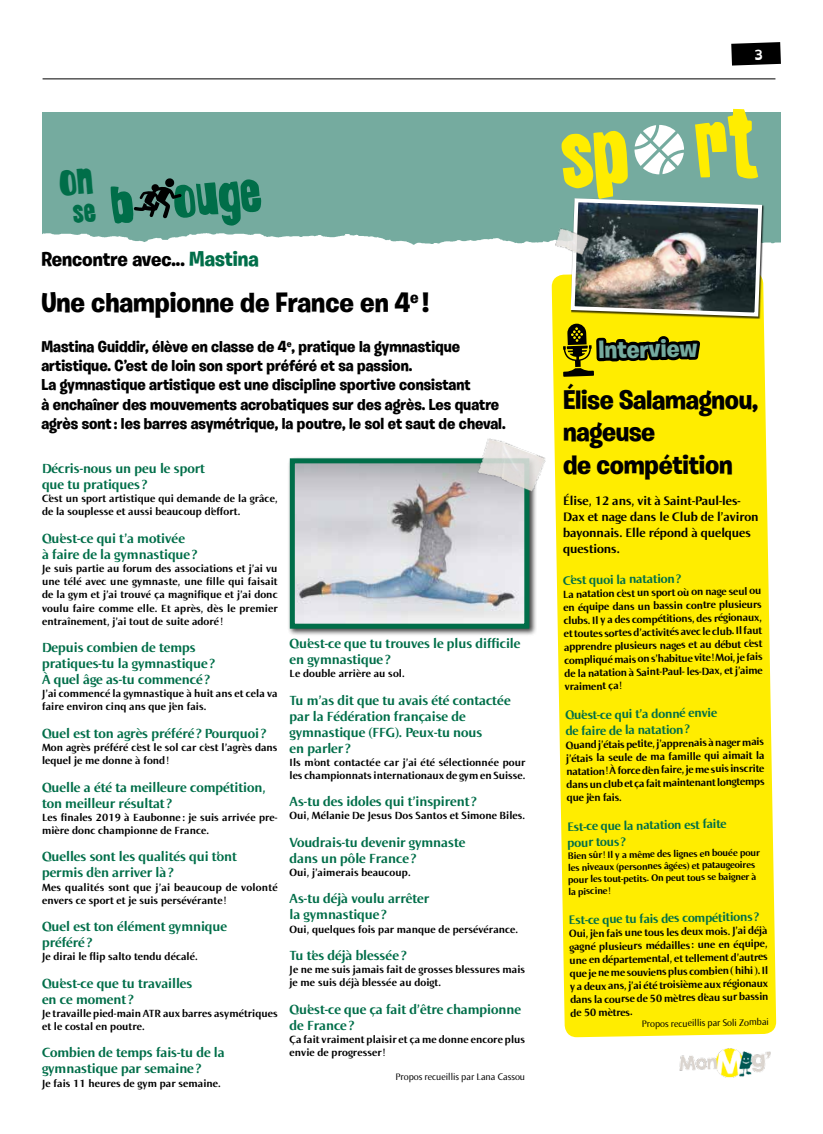
<style>
.page{position:relative;width:823px;height:1134px;background:#fff}
.page>*{position:absolute;margin:0;border:0;box-sizing:border-box;transform-origin:0 0}
.t1{font:700 81.1px "Grunge";color:#ffed00}
.t2{font:700 48px "Grunge";color:#006e49}
.t3{font:700 28px "Burbank Big";color:#000}
.t4{font:700 27px/32.4px "Burbank Big";letter-spacing:-.01em;color:#000}
.t5{font:700 25px "Burbank Big";color:#75ab9f}
.t6{font:700 20px "Burbank Big";color:#000}
.t7{font:700 16px/19.2px "Burbank Big";color:#000}
.t8{font:700 14px/16px "Norma";color:#006e49}
.t9{font:700 13px/16px "Norma";color:#006e49}
.t10{font:700 13px/16px "Norma";color:#000}
.t11{font:700 11px/13.2px "Norma";letter-spacing:.01em;color:#000}
.t12{font:700 10px/12px "Norma";color:#000}
.t13{font:10px "Norma";color:#000}
.s1{font-size:27px}
.s2{font-size:21px;color:#006e49}
</style>
<div class="page">
<div style="left:43px;top:112px;width:519px;height:133px;background:#75ab9f"></div>
<div style="left:551px;top:275px;width:224px;height:762px;background:#ffed00"></div>
<svg style="left:134px;top:178px;width:47px;height:40px;background:#4b6e67"></svg>
<img style="left:552px;top:227px;width:10px;height:21px">
<div style="left:287px;top:456px;width:250px;height:181px;background:#000;opacity:.75"></div>
<img style="left:295px;top:464px;width:228px;height:159px">
<div style="left:289px;top:458px;width:240px;height:171px;border:5px solid #006e49"></div>
<img style="left:472px;top:438px;width:74px;height:60px">
<hr style="left:43px;top:78px;width:732px;height:1px;background:#000">
<img style="left:679px;top:1048px;width:92px;height:30px">
<svg style="left:58px;top:168px;width:35px;height:29px"></svg>
<svg style="left:562px;top:42px;width:218px;height:442px"></svg>
<h2 class="t2" style="left:69px;top:172px;width:191px;rotate:-5deg"><span class="s1">se</span> b ouge</h2>
<h3 class="t6" style="left:41px;top:247px;width:219px">Rencontre avec... <span class="s2">Mastina</span></h3>
<h3 class="t3" style="left:41px;top:286px;width:389px">Une championne de France en 4<sup>e</sup> !</h3>
<p class="t7" style="left:41px;top:337px;width:465px">Mastina Guiddir, élève en classe de 4<sup>e</sup>, pratique la gymnastique artistique. C’est de loin son sport préféré et sa passion.<br>La gymnastique artistique est une discipline sportive consistant<br>à enchaîner des mouvements acrobatiques sur des agrès. Les quatre agrès sont: les barres asymétrique, la poutre, le sol et saut de cheval.</p>
<p class="t8" style="left:42px;top:460px;width:164px">Décris-nous un peu le sport que tu pratiques ?</p>
<p class="t11" style="left:42px;top:492px;width:237px">C’est un sport artistique qui demande de la grâce, de la souplesse et aussi beaucoup d’effort.</p>
<p class="t8" style="left:42px;top:530px;width:156px">Qu’est-ce qui t’a motivée<br>à faire de la gymnastique ?</p>
<p class="t11" style="left:42px;top:562px;width:237px;text-align:justify">Je suis partie au forum des associations et j’ai vu une télé avec une gymnaste, une fille qui faisait de la gym et j’ai trouvé ça magnifique et j’ai donc voulu faire comme elle. Et après, dès le premier entraînement, j’ai tout de suite adoré !</p>
<p class="t8" style="left:42px;top:639px;width:174px">Depuis combien de temps pratiques-tu la gymnastique ?<br>À quel âge as-tu commencé ?</p>
<p class="t11" style="left:42px;top:687px;width:237px">J’ai commencé la gymnastique à huit ans et cela va faire environ cinq ans que j’en fais.</p>
<p class="t8" style="left:42px;top:725px;width:225px">Quel est ton agrès préféré ? Pourquoi?</p>
<p class="t11" style="left:42px;top:741px;width:237px">Mon agrès préféré c’est le sol car c’est l’agrès dans lequel je me donne à fond !</p>
<p class="t8" style="left:42px;top:779px;width:225px">Quelle a été ta meilleure compétition, ton meilleur résultat?</p>
<p class="t11" style="left:42px;top:811px;width:237px">Les finales 2019 à Eaubonne : je suis arrivée pre&shy;mière donc championne de France.</p>
<p class="t8" style="left:42px;top:849px;width:196px">Quelles sont les qualités qui t’ont permis d’en arriver là ?</p>
<p class="t11" style="left:42px;top:880px;width:237px">Mes qualités sont que j’ai beaucoup de volonté envers ce sport et je suis persévérante !</p>
<p class="t8" style="left:42px;top:918px;width:186px">Quel est ton élément gymnique préféré ?</p>
<p class="t11" style="left:42px;top:950px;width:157px">Je dirai le flip salto tendu décalé.</p>
<p class="t8" style="left:42px;top:975px;width:152px">Qu’est-ce que tu travailles en ce moment?</p>
<p class="t11" style="left:42px;top:1007px;width:237px">Je travaille pied-main ATR aux barres asymétriques et le costal en poutre.</p>
<p class="t8" style="left:42px;top:1045px;width:184px">Combien de temps fais-tu de la gymnastique par semaine ?</p>
<p class="t11" style="left:42px;top:1076px;width:180px">Je fais 11 heures de gym par semaine.</p>
<p class="t8" style="left:289px;top:635px;width:232px">Qu’est-ce que tu trouves le plus difficile en gymnastique ?</p>
<p class="t11" style="left:289px;top:667px;width:116px">Le double arrière au sol.</p>
<p class="t8" style="left:289px;top:692px;width:222px">Tu m’as dit que tu avais été contactée par la Fédération française de gymnastique (FFG). Peux-tu nous<br>en parler?</p>
<p class="t11" style="left:289px;top:756px;width:237px">Ils m’ont contactée car j’ai été sélectionnée pour les championnats internationaux de gym en Suisse.</p>
<p class="t8" style="left:289px;top:794px;width:188px">As-tu des idoles qui t’inspirent?</p>
<p class="t11" style="left:289px;top:809px;width:237px">Oui, Mélanie De Jesus Dos Santos et Simone Biles.</p>
<p class="t8" style="left:289px;top:834px;width:177px">Voudrais-tu devenir gymnaste dans un pôle France ?</p>
<p class="t11" style="left:289px;top:866px;width:122px">Oui, j’aimerais beaucoup.</p>
<p class="t8" style="left:289px;top:891px;width:141px">As-tu déjà voulu arrêter la gymnastique ?</p>
<p class="t11" style="left:289px;top:922px;width:230px">Oui, quelques fois par manque de persévérance.</p>
<p class="t8" style="left:289px;top:947px;width:118px">Tu t’es déjà blessée ?</p>
<p class="t11" style="left:289px;top:963px;width:237px">Je ne me suis jamais fait de grosses blessures mais je me suis déjà blessée au doigt.</p>
<p class="t8" style="left:289px;top:1001px;width:233px">Qu’est-ce que ça fait d’être championne de France ?</p>
<p class="t11" style="left:289px;top:1033px;width:237px">Ça fait vraiment plaisir et ça me donne encore plus envie de progresser!</p>
<p class="t13" style="left:395px;top:1071px;width:131px">Propos recueillis par Lana Cassou</p>
<h1 class="t1" style="left:554px;top:97px;width:195px;rotate:-5deg">sp rt</h1>
<h3 class="t5" style="left:597px;top:334px;width:100px;rotate:-1deg">Interview</h3>
<h3 class="t4" style="left:562px;top:383px;width:196px">Élise Salamagnou, nageuse<br>de compétition</h3>
<p class="t10" style="left:562px;top:493px;width:197px">Élise, 12 ans, vit à Saint-Paul-les-<br>Dax et nage dans le Club de l’aviron bayonnais. Elle répond à quelques questions.</p>
<p class="t9" style="left:562px;top:572px;width:119px;rotate:-1deg">C’est quoi la natation?</p>
<p class="t11" style="left:562px;top:588px;width:200px;text-align:justify;rotate:-1deg">La natation c’est un sport où on nage seul ou en équipe dans un bassin contre plusieurs clubs. Il y a des compétitions, des régionaux, et toutes sortes d’activités avec le club. Il faut apprendre plusieurs nages et au début c’est compliqué mais on s’habitue vite! Moi, je fais de la natation à Saint-Paul- les-Dax, et j’aime vraiment ça!</p>
<p class="t9" style="left:565px;top:707px;width:153px;rotate:-1deg">Qu’est-ce qui t’a donné envie de faire de la natation?</p>
<p class="t11" style="left:565px;top:738px;width:200px;text-align:justify;rotate:-1deg">Quand j’étais petite, j’apprenais à nager mais j’étais la seule de ma famille qui aimait la natation! À force d’en faire, je me suis inscrite dans un club et ça fait maintenant longtemps que j’en fais.</p>
<p class="t9" style="left:566px;top:819px;width:161px;rotate:-1deg">Est-ce que la natation est faite pour tous ?</p>
<p class="t12" style="left:567px;top:849px;width:193px;rotate:-1deg">Bien sûr! Il y a même des lignes en bouée pour les niveaux (personnes âgées) et pataugeoires pour les tout-petits. On peut tous se baigner à la piscine!</p>
<p class="t9" style="left:568px;top:912px;width:191px;rotate:-1deg">Est-ce que tu fais des compétitions ?</p>
<p class="t11" style="left:568px;top:927px;width:200px;text-align:justify;rotate:-1deg">Oui, j’en fais une tous les deux mois. J’ai déjà gagné plusieurs médailles : une en équipe, une en départemental, et tellement d’autres que je ne me souviens plus combien ( hihi ). Il y a deux ans, j’ai été troisième aux régionaux dans la course de 50 mètres d’eau sur bassin de 50 mètres.</p>
<p class="t13" style="left:641px;top:1019px;width:129px;rotate:-1deg">Propos recueillis par Soli Zombai</p>
</div>
